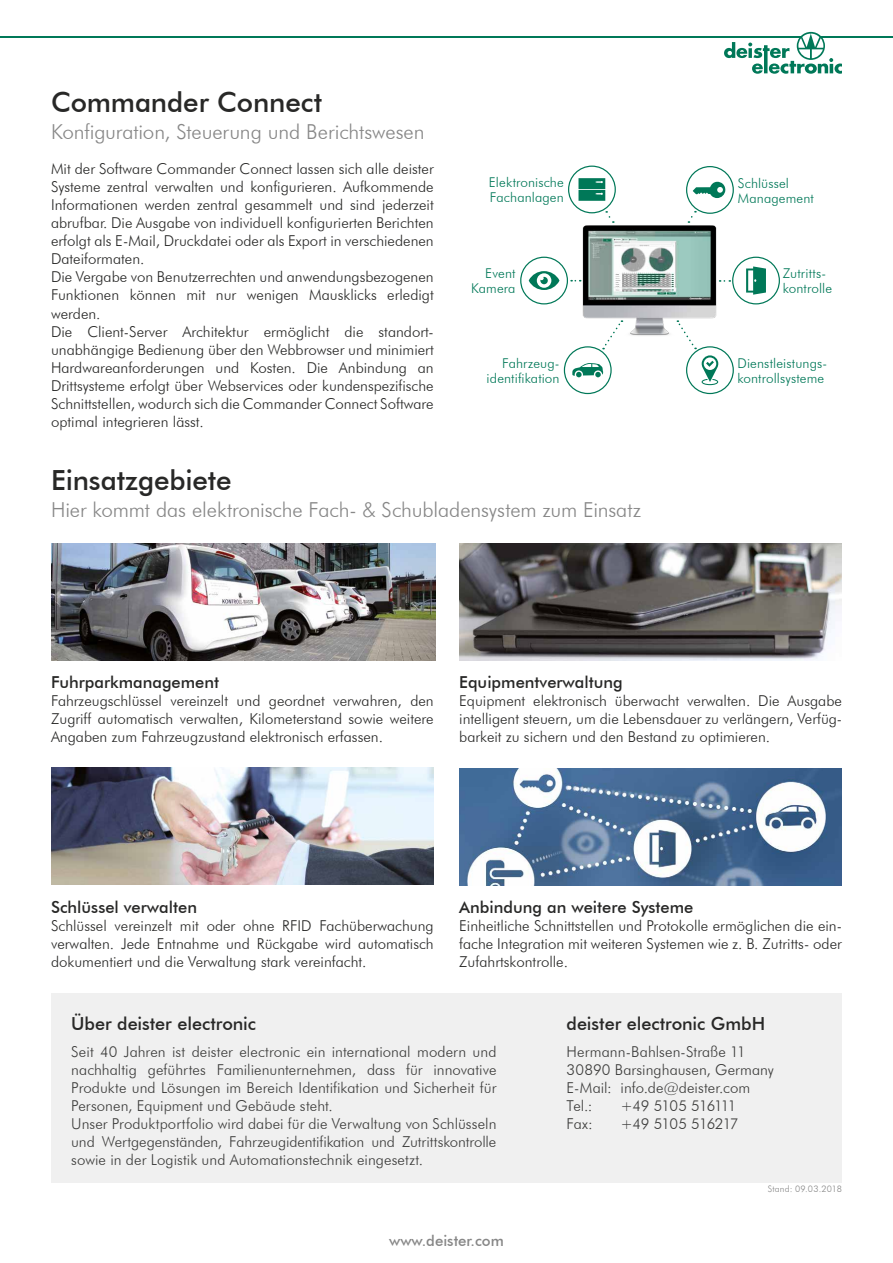
<style>
.page{position:relative;width:893px;height:1263px;background:#fff}
.page>*{position:absolute;margin:0;border:0;box-sizing:border-box;transform-origin:0 0}
.t1{font:500 27.75px "Futura BT";letter-spacing:-.005em;color:#282827}
.t2{font:300 20.7px "Futura BT";letter-spacing:-.005em;color:#878787}
.t3{font:500 18px "Futura BT";letter-spacing:-.005em;color:#282827}
.t4{font:500 16.5px "Futura BT";color:#282827}
.t5{font:300 15px/18px "Futura BT";color:#282827;text-align:justify}
.t6{font:300 15px/18px "Futura BT";color:#3c3c3b}
.t7{font:300 15px "Futura BT";letter-spacing:-.055em;color:#3c3c3b}
.t8{font:500 15px "Futura BT";color:#878787}
.t9{font:300 13.5px/15px "Futura BT";letter-spacing:.01em;color:#007858}
.t10{font:300 9px "Futura BT";letter-spacing:.025em;color:#878787}
</style>
<div class="page">
<div style="left:51px;top:994px;width:791px;height:189px;background:#f0f0f0"></div>
<svg style="left:606px;top:211px;width:8px;height:12px"></svg>
<svg style="left:603px;top:337px;width:9px;height:12px"></svg>
<svg style="left:687px;top:337px;width:9px;height:12px"></svg>
<svg style="left:688px;top:211px;width:8px;height:12px"></svg>
<div style="left:732px;top:257px;width:48px;height:47px;border:1px solid #007858;border-radius:50%"></div>
<svg style="left:746px;top:266px;width:20px;height:29px"></svg>
<div style="left:686px;top:166px;width:48px;height:48px;border:1px solid #007858;border-radius:50%"></div>
<svg style="left:693px;top:182px;width:32px;height:16px"></svg>
<svg style="left:572px;top:363px;width:31px;height:14px"></svg>
<div style="left:564px;top:346px;width:48px;height:48px;border:1px solid #007858;border-radius:50%"></div>
<div style="left:568px;top:166px;width:48px;height:47px;border:1px solid #007858;border-radius:50%"></div>
<svg style="left:578px;top:178px;width:27px;height:23px"></svg>
<div style="left:520px;top:257px;width:48px;height:47px;border:1px solid #007858;border-radius:50%"></div>
<svg style="left:529px;top:271px;width:30px;height:19px"></svg>
<img style="left:579px;top:226px;width:143px;height:111px">
<div style="left:686px;top:346px;width:48px;height:48px;border:1px solid #007858;border-radius:50%"></div>
<svg style="left:702px;top:355px;width:16px;height:30px"></svg>
<img style="left:459px;top:544px;width:383px;height:117px">
<img style="left:459px;top:769px;width:383px;height:117px">
<img style="left:51px;top:544px;width:385px;height:117px">
<img style="left:51px;top:768px;width:383px;height:117px">
<hr style="left:0;top:36px;width:893px;height:2px;background:#007858">
<svg style="left:724px;top:32px;width:118px;height:42px"></svg>
<h1 class="t1" style="left:51px;top:85px;width:273px">Commander Connect</h1>
<h2 class="t2" style="left:51px;top:119px;width:375px">Konfiguration, Steuerung und Berichtswesen</h2>
<p class="t5" style="left:51px;top:160px;width:384px;text-align:left">Mit der Software Commander Connect lassen sich alle deister Systeme zentral verwalten und konfigurieren. Aufkommende Informationen werden zentral gesammelt und sind jederzeit abrufbar. Die Ausgabe von individuell konfigurierten Berichten erfolgt als E-Mail, Druckdatei oder als Export in verschiedenen Dateiformaten.<br>Die Vergabe von Benutzerrechten und anwendungsbezogenen Funktionen können mit nur wenigen Mausklicks erledigt werden.<br>Die Client-Server Architektur ermöglicht die standort&shy;unabhängige Bedienung über den Webbrowser und minimiert Hardwareanforderungen und Kosten. Die Anbindung an Drittsysteme erfolgt über Webservices oder kundenspezifische Schnittstellen, wodurch sich die Commander Connect Software optimal integrieren lässt.</p>
<h1 class="t1" style="left:51px;top:463px;width:182px">Einsatzgebiete</h1>
<h2 class="t2" style="left:51px;top:497px;width:591px">Hier kommt das elektronische Fach- &amp; Schubladensystem zum Einsatz</h2>
<p class="t9" style="left:489px;top:175px;width:76px">Elektronische<br>Fachanlagen</p>
<p class="t9" style="left:738px;top:175px;width:78px">Schlüssel<br>Management</p>
<p class="t9" style="left:471px;top:266px;width:46px;text-align:right">Event<br>Kamera</p>
<p class="t9" style="left:783px;top:266px;width:51px">Zutritts&shy;kontrolle</p>
<p class="t9" style="left:487px;top:355px;width:74px;text-align:right">Fahrzeug&shy;identifikation</p>
<p class="t9" style="left:737px;top:355px;width:91px">Dienstleistungs&shy;kontrollsysteme</p>
<p class="t4" style="left:51px;top:672px;width:170px">Fuhrparkmanagement</p>
<p class="t5" style="left:51px;top:691px;width:384px">Fahrzeugschlüssel vereinzelt und geordnet verwahren, den Zugriff automatisch verwalten, Kilometerstand sowie weitere Angaben zum Fahrzeugzustand elektronisch erfassen.</p>
<p class="t4" style="left:459px;top:672px;width:165px">Equipmentverwaltung</p>
<p class="t5" style="left:459px;top:691px;width:384px">Equipment elektronisch überwacht verwalten. Die Ausgabe intelligent steuern, um die Lebensdauer zu verlängern, Verfüg&shy;barkeit zu sichern und den Bestand zu optimieren.</p>
<p class="t4" style="left:51px;top:897px;width:148px">Schlüssel verwalten</p>
<p class="t5" style="left:51px;top:916px;width:384px">Schlüssel vereinzelt mit oder ohne RFID Fachüberwachung verwalten. Jede Entnahme und Rückgabe wird automatisch dokumentiert und die Verwaltung stark vereinfacht.</p>
<p class="t4" style="left:459px;top:897px;width:236px">Anbindung an weitere Systeme</p>
<p class="t5" style="left:459px;top:916px;width:384px">Einheitliche Schnittstellen und Protokolle ermöglichen die ein&shy;fache Integration mit weiteren Systemen wie z. B. Zutritts- oder Zufahrtskontrolle.</p>
<p class="t3" style="left:71px;top:1012px;width:186px">Über deister electronic</p>
<p class="t6" style="left:71px;top:1042px;width:427px">Seit 40 Jahren ist deister electronic ein international modern und nachhaltig geführtes Familienunternehmen, dass für innovative Produkte und Lösungen im Bereich Identifikation und Sicherheit für Personen, Equipment und Gebäude steht.<br>Unser Produktportfolio wird dabei für die Verwaltung von Schlüsseln und Wertgegenständen, Fahrzeugidentifikation und Zutrittskontrolle sowie in der Logistik und Automationstechnik eingesetzt.</p>
<p class="t8" style="left:389px;top:1231px;width:116px">www.deister.com</p>
<p class="t3" style="left:567px;top:1012px;width:200px">deister electronic GmbH</p>
<p class="t6" style="left:567px;top:1042px;width:209px">Hermann-Bahlsen-Straße 11<br>30890 Barsinghausen, Germany<br>E-Mail: info.de@deister.com<br>Tel.:</p>
<p class="t7" style="left:621px;top:1096px;width:117px">+49 5105 516111</p>
<p class="t6" style="left:567px;top:1114px;width:28px">Fax:</p>
<p class="t7" style="left:621px;top:1114px;width:119px">+49 5105 516217</p>
<p class="t10" style="left:768px;top:1183px;width:76px">Stand: 09.03.2018</p>
</div>
